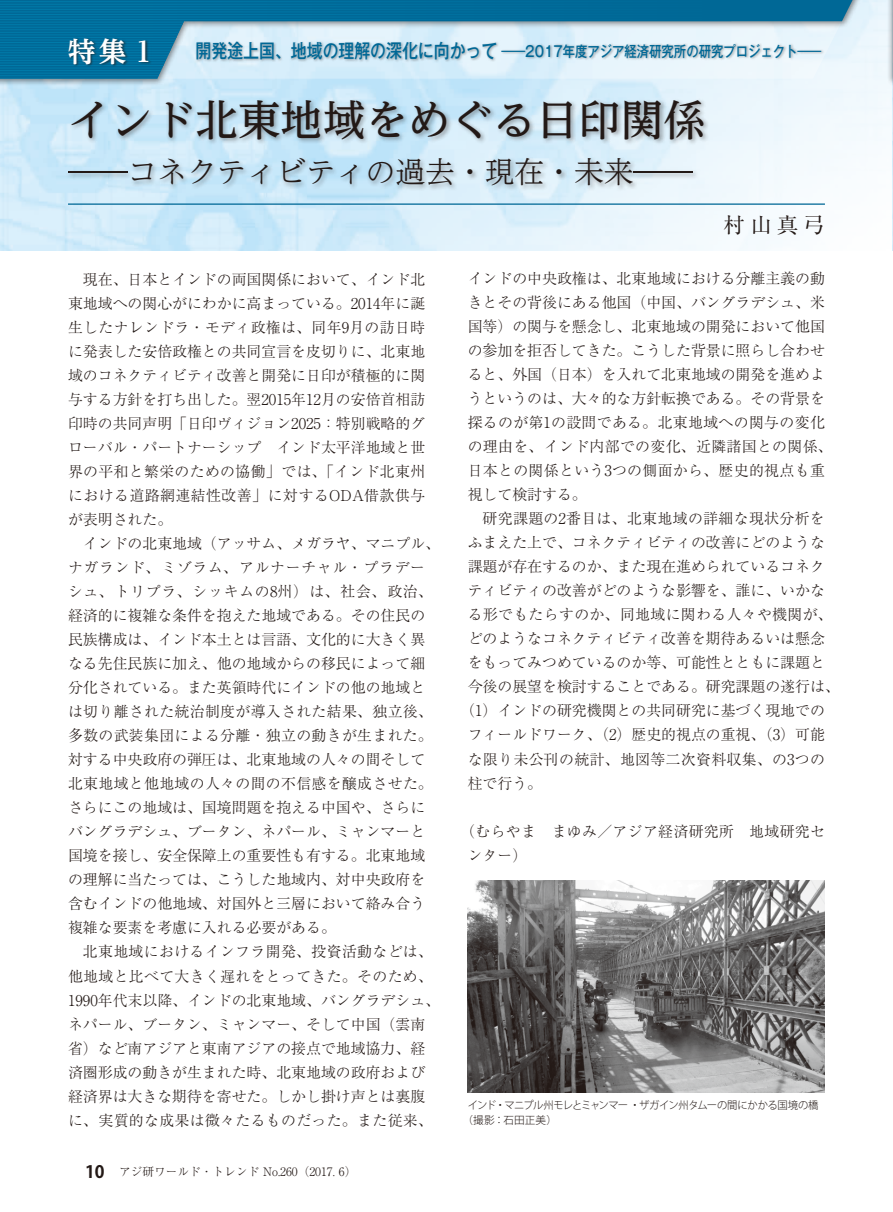
<style>
.page{position:relative;width:893px;height:1212px;background:#fff}
.page>*{position:absolute;margin:0;border:0;box-sizing:border-box;transform-origin:0 0}
.t1{font:500 42.45px "UD Reimin Pr 6 N";color:#231916}
.t2{font:300 29.7px "UD Reimin Pr 6 N";color:#231916;scale:2 1}
.t3{font:700 27.6px "UD Reimin Pr 6 N";color:#fff}
.t4{font:21.3px "Ryumin Pr 6 N";color:#231916}
.t5{font:300 14.85px/24px "Ryumin Pr 6 N";color:#231916}
.t6{font:300 14.85px/24px "Ryumin Pr 6 N";letter-spacing:.025em;color:#231916}
.t7{font:500 14.85px "Gothic MB101 Pr 6 N";color:#006896;scale:1.6 1}
.t8{font:300 11.7px "Ryumin Pr 6 N";color:#231916}
.t9{font:300 10.65px/14.9px "Koz Go Pr 6 N";letter-spacing:-.035em;color:#231916}
.s1{font-size:19.2px}
.s2{font-family:"Koz Go Pr 6 N";font-weight:700;font-size:16.95px}
</style>
<div class="page">
<div style="left:0;top:0;width:866px;height:86px;background:#231916;opacity:.5"></div>
<svg style="left:732px;top:0;width:127px;height:79px;background:#9ec5d7"></svg>
<svg style="left:0;top:0;width:732px;height:79px;background:#65a7c4"></svg>
<div style="left:887px;top:0;width:6px;height:86px;background:#231916;opacity:.5"></div>
<svg style="left:892px;top:0;width:1px;height:107px"></svg>
<hr style="left:68px;top:203px;width:757px;height:2px;background:#006896">
<div style="left:68px;top:37px;width:83px;height:30px;background:#231916;opacity:.6"></div>
<div style="left:196px;top:41px;width:629px;height:22px;background:#231916;opacity:.4"></div>
<div style="left:66px;top:98px;width:644px;height:94px;background:#231916;opacity:.4"></div>
<img style="left:468px;top:880px;width:357px;height:213px">
<h3 class="t3" style="left:68px;top:29px;width:91px">特集１</h3>
<p class="t7" style="left:196px;top:39px;width:393px"><span class="s1">開発途上国、地域の理解の深化に向かって</span> ―2017年度アジア経済研究所の研究プロジェクト―</p>
<h1 class="t1" style="left:68px;top:85px;width:639px">インド北東地域をめぐる日印関係</h1>
<h2 class="t2" style="left:68px;top:148px;width:314px">―コネクティビティの過去・現在・未来―</h2>
<h3 class="t4" style="left:724px;top:209px;width:102px">村山真弓</h3>
<p class="t5" style="left:68px;top:266px;width:359px;text-align:justify;text-indent:15px">現在、日本とインドの両国関係において、インド北東地域への関心がにわかに高まっている。2014年に誕生したナレンドラ・モディ政権は、同年9月の訪日時に発表した安倍政権との共同宣言を皮切りに、北東地域のコネクティビティ改善と開発に日印が積極的に関与する方針を打ち出した。翌2015年12月の安倍首相訪印時の共同声明「日印ヴィジョン2025：特別戦略的グローバル・パートナーシップ　インド太平洋地域と世界の平和と繁栄のための協働」では、「インド北東州における道路網連結性改善」に対するODA借款供与が表明された。</p>
<p class="t5" style="left:68px;top:531px;width:374px;text-indent:15px">インドの北東地域（アッサム、メガラヤ、マニプル、ナガランド、ミゾラム、アルナーチャル・プラデーシュ、トリプラ、シッキムの8州）は、社会、政治、経済的に複雑な条件を抱えた地域である。その住民の民族構成は、インド本土とは言語、文化的に大きく異なる先住民族に加え、他の地域からの移民によって細分化されている。また英領時代にインドの他の地域とは切り離された統治制度が導入された結果、独立後、多数の武装集団による分離・独立の動きが生まれた。対する中央政府の弾圧は、北東地域の人々の間そして北東地域と他地域の人々の間の不信感を醸成させた。さらにこの地域は、国境問題を抱える中国や、さらにバングラデシュ、ブータン、ネパール、ミャンマーと国境を接し、安全保障上の重要性も有する。北東地域の理解に当たっては、こうした地域内、対中央政府を含むインドの他地域、対国外と三層において絡み合う複雑な要素を考慮に入れる必要がある。</p>
<p class="t5" style="left:68px;top:939px;width:374px;text-indent:15px">北東地域におけるインフラ開発、投資活動などは、他地域と比べて大きく遅れをとってきた。そのため、<br>1990年代末以降、インドの北東地域、バングラデシュ、ネパール、ブータン、ミャンマー、そして中国（雲南省）など南アジアと東南アジアの接点で地域協力、経済圏形成の動きが生まれた時、北東地域の政府および経済界は大きな期待を寄せた。しかし掛け声とは裏腹に、実質的な成果は微々たるものだった。また従来、</p>
<p class="t8" style="left:85px;top:1162px;width:273px"><span class="s2">10</span> アジ研ワールド・トレンド No.260（2017. 6）</p>
<p class="t5" style="left:468px;top:266px;width:366px">インドの中央政権は、北東地域における分離主義の動きとその背後にある他国（中国、バングラデシュ、米国等）の関与を懸念し、北東地域の開発において他国の参加を拒否してきた。こうした背景に照らし合わせると、外国（日本）を入れて北東地域の開発を進めようというのは、大々的な方針転換である。その背景を探るのが第1の設問である。北東地域への関与の変化の理由を、インド内部での変化、近隣諸国との関係、日本との関係という3つの側面から、歴史的視点も重視して検討する。</p>
<p class="t6" style="left:483px;top:506px;width:344px">研究課題の2番目は、北東地域の詳細な現状分析を</p>
<p class="t5" style="left:468px;top:530px;width:359px">ふまえた上で、コネクティビティの改善にどのような</p>
<p class="t5" style="left:468px;top:554px;width:359px">課題が存在するのか、また現在進められているコネク</p>
<p class="t5" style="left:468px;top:578px;width:359px">ティビティの改善がどのような影響を、誰に、いかな</p>
<p class="t6" style="left:468px;top:602px;width:366px">る形でもたらすのか、同地域に関わる人々や機関が、</p>
<p class="t5" style="left:468px;top:626px;width:359px">どのようなコネクティビティ改善を期待あるいは懸念</p>
<p class="t5" style="left:468px;top:650px;width:359px">をもってみつめているのか等、可能性とともに課題と</p>
<p class="t5" style="left:468px;top:674px;width:374px">今後の展望を検討することである。研究課題の遂行は、</p>
<p class="t5" style="left:460px;top:698px;width:366px">（1）インドの研究機関との共同研究に基づく現地での</p>
<p class="t5" style="left:468px;top:722px;width:359px">フィールドワーク、（2）歴史的視点の重視、（3）可能</p>
<p class="t6" style="left:468px;top:746px;width:359px">な限り未公刊の統計、地図等二次資料収集、の3つの</p>
<p class="t5" style="left:468px;top:770px;width:76px">柱で行う。</p>
<p class="t6" style="left:468px;top:818px;width:359px;text-indent:-7px">（むらやま　まゆみ／アジア経済研究所　地域研究センター）</p>
<p class="t9" style="left:462px;top:1097px;width:358px;text-indent:5px">インド・マニプル州モレとミャンマー・ザガイン州タムーの間にかかる国境の橋（撮影：石田正美）</p>
</div>
